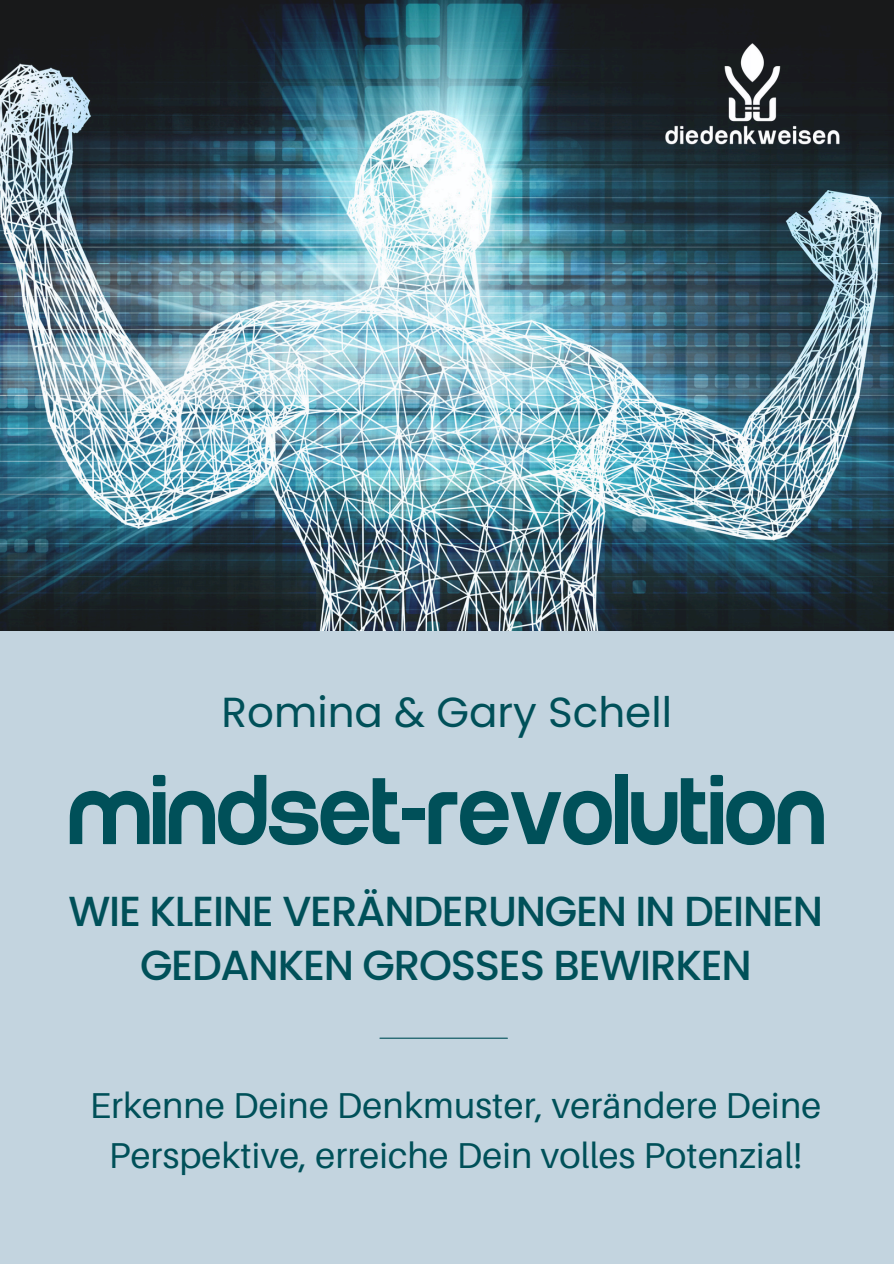
<style>
.page{position:relative;width:894px;height:1264px;background:#fff}
.page>*{position:absolute;margin:0;border:0;box-sizing:border-box;transform-origin:0 0}
.t1{font:500 102.3px "Run";letter-spacing:-.03em;color:#005059}
.t2{font:500 42px/54px "Poppins";letter-spacing:-.03em;color:#005059;text-align:center}
.t3{font:42px "Poppins";color:#005059}
.t4{font:36px/49.5px "Aileron";letter-spacing:.005em;color:#005059;text-align:center}
</style>
<div class="page">
<img style="left:0;top:0;width:893px;height:631px">
<div style="left:0;top:631px;width:893px;height:632px;background:#c3d4df"></div>
<hr style="left:380px;top:1037px;width:127px;height:1px;background:#005059">
<img style="left:656px;top:33px;width:192px;height:113px">
<p class="t3" style="left:221px;top:683px;width:452px">Romina &amp; Gary Schell</p>
<p class="t1" style="left:67px;top:767px;width:761px">MINDSET-REVOLUTION</p>
<p class="t2" style="left:68px;top:884px;width:756px">WIE KLEINE VERÄNDERUNGEN IN DEINEN<br>GEDANKEN GROSSES BEWIRKEN</p>
<h2 class="t4" style="left:90px;top:1080px;width:732px">Erkenne Deine Denkmuster, verändere Deine<br>Perspektive, erreiche Dein volles Potenzial!</h2>
</div>
